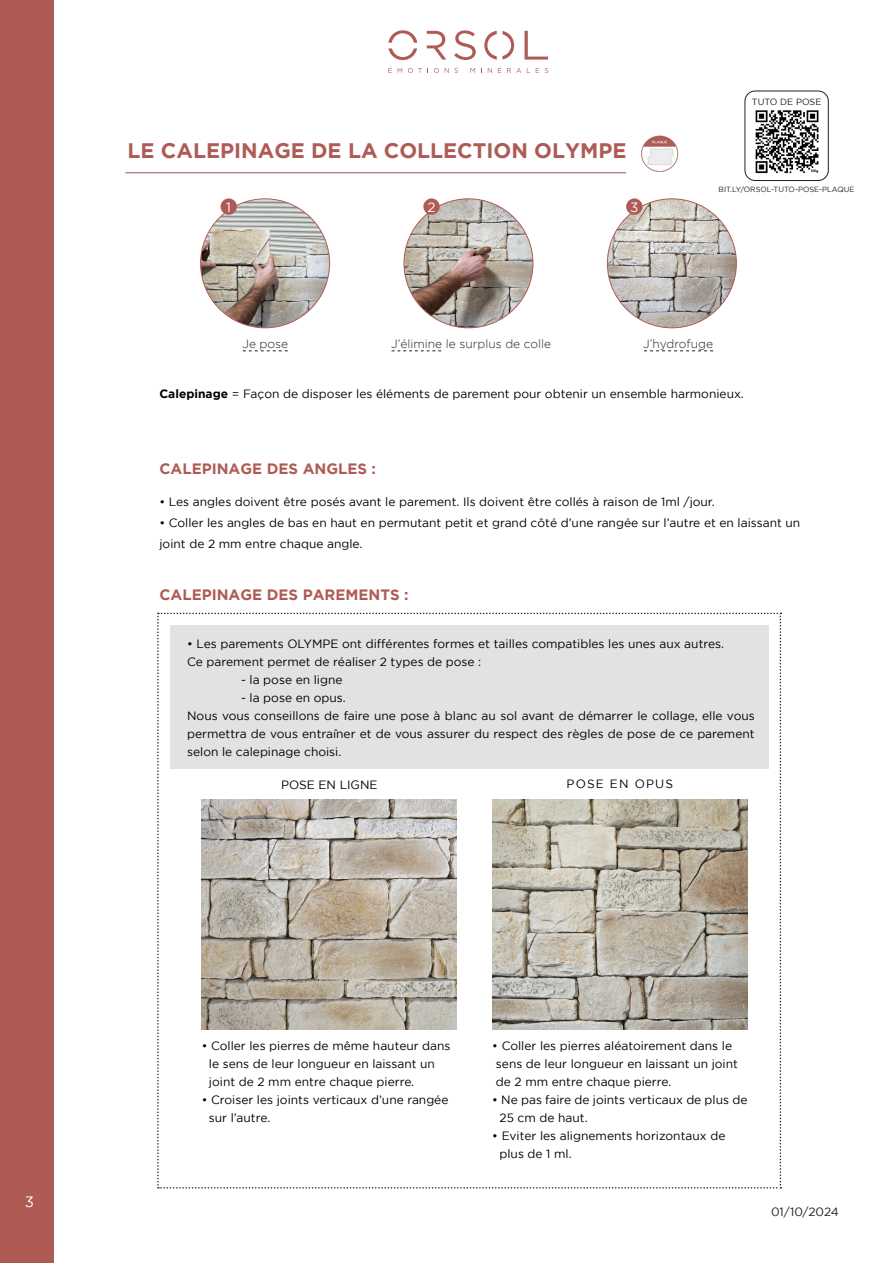
<style>
.page{position:relative;width:893px;height:1263px;background:#fff}
.page>*{position:absolute;margin:0;border:0;box-sizing:border-box;transform-origin:0 0}
.t1{font:700 21px "Gotham";color:#ae5b56}
.t2{font:700 15px "Gotham";color:#ae5b56}
.t3{font:15px "Gotham";color:#fff}
.t4{font:13.5px "Gotham";color:#fff}
.t5{font:12px/18px "Gotham";color:#000001}
.t6{font:300 12px "Gotham";color:#231f20}
.t7{font:12px "Gotham";letter-spacing:-.005em;color:#231f20}
.t8{font:12px "Gotham";letter-spacing:.1em;color:#000001}
.t9{font:9px "Gotham";color:#231f20}
.t10{font:7.5px "Gotham";color:#231f20}
.s1{font-weight:700}
</style>
<div class="page">
<hr style="left:125px;top:172px;width:501px;height:1px;background:#a05a56">
<div style="left:0;top:0;width:54px;height:1263px;background:#ae5b56"></div>
<svg style="left:454px;top:30px;width:22px;height:30px"></svg>
<svg style="left:525px;top:31px;width:23px;height:29px"></svg>
<svg style="left:427px;top:31px;width:19px;height:29px"></svg>
<svg style="left:388px;top:30px;width:29px;height:30px"></svg>
<svg style="left:484px;top:31px;width:30px;height:29px"></svg>
<svg style="left:388px;top:67px;width:4px;height:6px"></svg>
<svg style="left:398px;top:68px;width:4px;height:5px"></svg>
<svg style="left:408px;top:68px;width:14px;height:5px"></svg>
<svg style="left:434px;top:68px;width:5px;height:5px"></svg>
<svg style="left:445px;top:68px;width:13px;height:5px"></svg>
<svg style="left:470px;top:68px;width:5px;height:5px"></svg>
<svg style="left:488px;top:68px;width:4px;height:5px"></svg>
<svg style="left:498px;top:67px;width:3px;height:6px"></svg>
<svg style="left:507px;top:68px;width:14px;height:5px"></svg>
<img style="left:607px;top:199px;width:129px;height:129px;border-radius:64px">
<img style="left:404px;top:199px;width:129px;height:129px;border-radius:64px">
<img style="left:201px;top:199px;width:129px;height:129px;border-radius:64px">
<div style="left:221px;top:198px;width:16px;height:17px;background:#ae5b56;border-radius:50%"></div>
<div style="left:626px;top:198px;width:16px;height:17px;background:#ae5b56;border-radius:50%"></div>
<div style="left:423px;top:198px;width:17px;height:17px;background:#ae5b56;border-radius:50%"></div>
<svg style="left:243px;top:351px;width:45px;height:1px"></svg>
<svg style="left:392px;top:351px;width:49px;height:1px"></svg>
<svg style="left:644px;top:351px;width:69px;height:1px"></svg>
<img style="left:641px;top:135px;width:38px;height:37px">
<div style="left:745px;top:91px;width:84px;height:90px;border:1px solid #231f20;border-radius:10px"></div>
<img style="left:755px;top:110px;width:64px;height:64px">
<svg style="left:157px;top:613px;width:624px;height:575px"></svg>
<div style="left:170px;top:625px;width:599px;height:144px;background:#e2e2e2"></div>
<img style="left:492px;top:799px;width:255px;height:230px">
<p class="t1" style="left:128px;top:139px;width:500px">LE CALEPINAGE DE LA COLLECTION OLYMPE</p>
<p class="t4" style="left:226px;top:199px;width:6px">1</p>
<p class="t4" style="left:427px;top:199px;width:10px">2</p>
<p class="t4" style="left:630px;top:199px;width:10px">3</p>
<p class="t9" style="left:752px;top:97px;width:71px">TUTO DE POSE</p>
<p class="t10" style="left:719px;top:185px;width:138px">BIT.LY/ORSOL-TUTO-POSE-PLAQUE</p>
<p class="t6" style="left:242px;top:337px;width:47px">Je pose</p>
<p class="t6" style="left:391px;top:337px;width:162px">J’élimine le surplus de colle</p>
<p class="t6" style="left:643px;top:337px;width:72px">J’hydrofuge</p>
<p class="t5" style="left:159px;top:385px;width:586px"><span class="s1">Calepinage</span> = Façon de disposer les éléments de parement pour obtenir un ensemble harmonieux.</p>
<p class="t2" style="left:159px;top:460px;width:218px">CALEPINAGE DES ANGLES :</p>
<p class="t5" style="left:159px;top:493px;width:557px">• Les angles doivent être posés avant le parement. Ils doivent être collés à raison de 1ml /jour.</p>
<p class="t5" style="left:159px;top:512px;width:642px;line-height:21px">• Coller les angles de bas en haut en permutant petit et grand côté d’une rangée sur l’autre et en laissant un joint de 2 mm entre chaque angle.</p>
<p class="t2" style="left:159px;top:586px;width:251px">CALEPINAGE DES PAREMENTS :</p>
<p class="t5" style="left:187px;top:634px;width:538px">• Les parements OLYMPE ont différentes formes et tailles compatibles les unes aux autres.</p>
<p class="t5" style="left:187px;top:652px;width:296px">Ce parement permet de réaliser 2 types de pose :</p>
<p class="t5" style="left:241px;top:670px;width:103px">- la pose en ligne</p>
<p class="t5" style="left:241px;top:688px;width:106px">- la pose en opus.</p>
<p class="t5" style="left:187px;top:706px;width:569px;text-align:justify">Nous vous conseillons de faire une pose à blanc au sol avant de démarrer le collage, elle vous permettra de vous entraîner et de vous assurer du respect des règles de pose de ce parement selon le calepinage choisi.</p>
<p class="t5" style="left:281px;top:776px;width:98px">POSE EN LIGNE</p>
<p class="t8" style="left:566px;top:777px;width:108px">POSE EN OPUS</p>
<p class="t3" style="left:25px;top:1193px;width:11px">3</p>
<p class="t5" style="left:202px;top:1036px;width:250px">• Coller les pierres de même hauteur dans</p>
<p class="t5" style="left:209px;top:1054px;width:228px">le sens de leur longueur en laissant un</p>
<p class="t5" style="left:209px;top:1072px;width:207px">joint de 2 mm entre chaque pierre.</p>
<p class="t5" style="left:202px;top:1090px;width:248px">• Croiser les joints verticaux d’une rangée</p>
<p class="t5" style="left:209px;top:1108px;width:63px">sur l’autre.</p>
<p class="t5" style="left:492px;top:1036px;width:241px">• Coller les pierres aléatoirement dans le</p>
<p class="t5" style="left:496px;top:1054px;width:244px">sens de leur longueur en laissant un joint</p>
<p class="t5" style="left:496px;top:1072px;width:177px">de 2 mm entre chaque pierre.</p>
<p class="t5" style="left:492px;top:1090px;width:257px">• Ne pas faire de joints verticaux de plus de</p>
<p class="t5" style="left:499px;top:1108px;width:90px">25 cm de haut.</p>
<p class="t5" style="left:492px;top:1126px;width:235px">• Eviter les alignements horizontaux de</p>
<p class="t5" style="left:499px;top:1144px;width:74px">plus de 1 ml.</p>
<p class="t7" style="left:771px;top:1205px;width:69px">01/10/2024</p>
</div>
